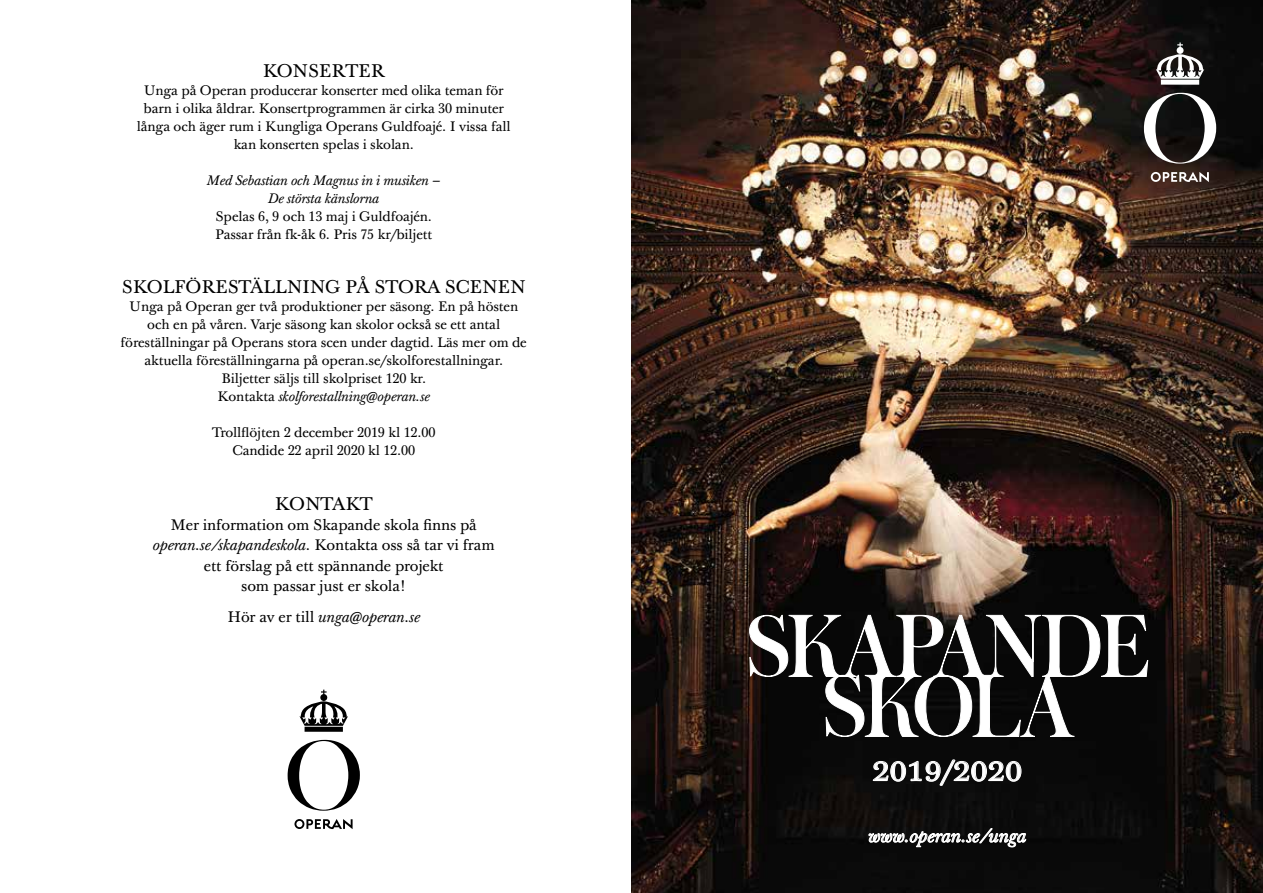
<style>
.page{position:relative;width:1263px;height:893px;background:#fff}
.page>*{position:absolute;margin:0;border:0;box-sizing:border-box;transform-origin:0 0}
.t1{font:93px "Operan Hairline Roman Two Lines";color:#fff}
.t2{font:93px "Operan Hairline Roman Two Lines";letter-spacing:-.025em;color:#fff}
.t3{font:37.5px "Baskerville 10 Pro";letter-spacing:-.01em;color:#fff}
.t4{font:18px "Baskerville 10 Pro";letter-spacing:.175em;color:#000}
.t5{font:italic 17.7px "Baskerville 10 Pro";color:#fff}
.t6{font:15px/20.2px "Baskerville 10 Pro";letter-spacing:-.01em;color:#000;text-align:center}
.t7{font:italic 15px "Baskerville 10 Pro";letter-spacing:-.01em;color:#000}
.t8{font:13.5px/18px "Baskerville 10 Pro";letter-spacing:-.01em;color:#000;text-align:center}
.t9{font:italic 13.5px/18px "Baskerville 10 Pro";letter-spacing:-.01em;color:#000;text-align:center}
.s1{font-style:italic}
.s2{font-style:normal}
</style>
<div class="page">
<img style="left:631px;top:0;width:632px;height:893px">
<svg style="left:869px;top:825px;width:157px;height:22px;background:#494949"></svg>
<svg style="left:1151px;top:172px;width:58px;height:10px"></svg>
<svg style="left:1156px;top:43px;width:48px;height:42px"></svg>
<svg style="left:1144px;top:93px;width:72px;height:71px"></svg>
<svg style="left:294px;top:819px;width:59px;height:10px"></svg>
<svg style="left:300px;top:690px;width:48px;height:42px"></svg>
<svg style="left:288px;top:740px;width:72px;height:71px"></svg>
<svg style="left:873px;top:759px;width:148px;height:27px;background:#3d3d3d"></svg>
<svg style="left:749px;top:615px;width:399px;height:122px;background:#1d1d1c"></svg>
<h3 class="t4" style="left:263px;top:60px;width:120px">KONSERTER</h3>
<p class="t8" style="left:137px;top:82px;width:375px">Unga på Operan producerar konserter med olika teman för barn i olika åldrar. Konsertprogrammen är cirka 30 minuter långa och äger rum i Kungliga Operans Guldfoajé. I vissa fall kan konserten spelas i skolan.</p>
<p class="t9" style="left:207px;top:172px;width:235px">Med Sebastian och Magnus in i musiken –<br>De största känslorna</p>
<p class="t8" style="left:215px;top:208px;width:218px;text-align:left">Spelas 6, 9 och 13 maj i Guldfoajén.<br>Passar från fk-åk 6. Pris 75 kr/biljett</p>
<h3 class="t4" style="left:122px;top:276px;width:405px">SKOLFÖRESTÄLLNING PÅ STORA SCENEN</h3>
<p class="t8" style="left:121px;top:298px;width:408px">Unga på Operan ger två produktioner per säsong. En på hösten och en på våren. Varje säsong kan skolor också se ett antal föreställningar på Operans stora scen under dagtid. Läs mer om de aktuella föreställningarna på operan.se/skolforestallningar.<br>Biljetter säljs till skolpriset 120 kr.<br>Kontakta <span class="s1">skolforestallning@operan.se</span></p>
<p class="t8" style="left:212px;top:424px;width:225px">Trollflöjten 2 december 2019 kl 12.00<br>Candide 22 april 2020 kl 12.00</p>
<h3 class="t4" style="left:275px;top:493px;width:96px">KONTAKT</h3>
<p class="t6" style="left:153px;top:516px;width:343px">Mer information om Skapande skola finns på <span class="s1">operan.se/skapandeskola.</span> Kontakta oss så tar vi fram ett förslag på ett spännande projekt<br>som passar just er skola!</p>
<p class="t7" style="left:227px;top:607px;width:194px"><span class="s2">Hör av er till</span> unga@operan.se</p>
<h1 class="t1" style="left:746px;top:583px;width:404px">SKAPANDE</h1>
<h1 class="t2" style="left:822px;top:643px;width:251px">SKOLA</h1>
<h2 class="t3" style="left:872px;top:744px;width:152px">2019/2020</h2>
<h3 class="t5" style="left:868px;top:825px;width:160px">www.operan.se/unga</h3>
</div>
